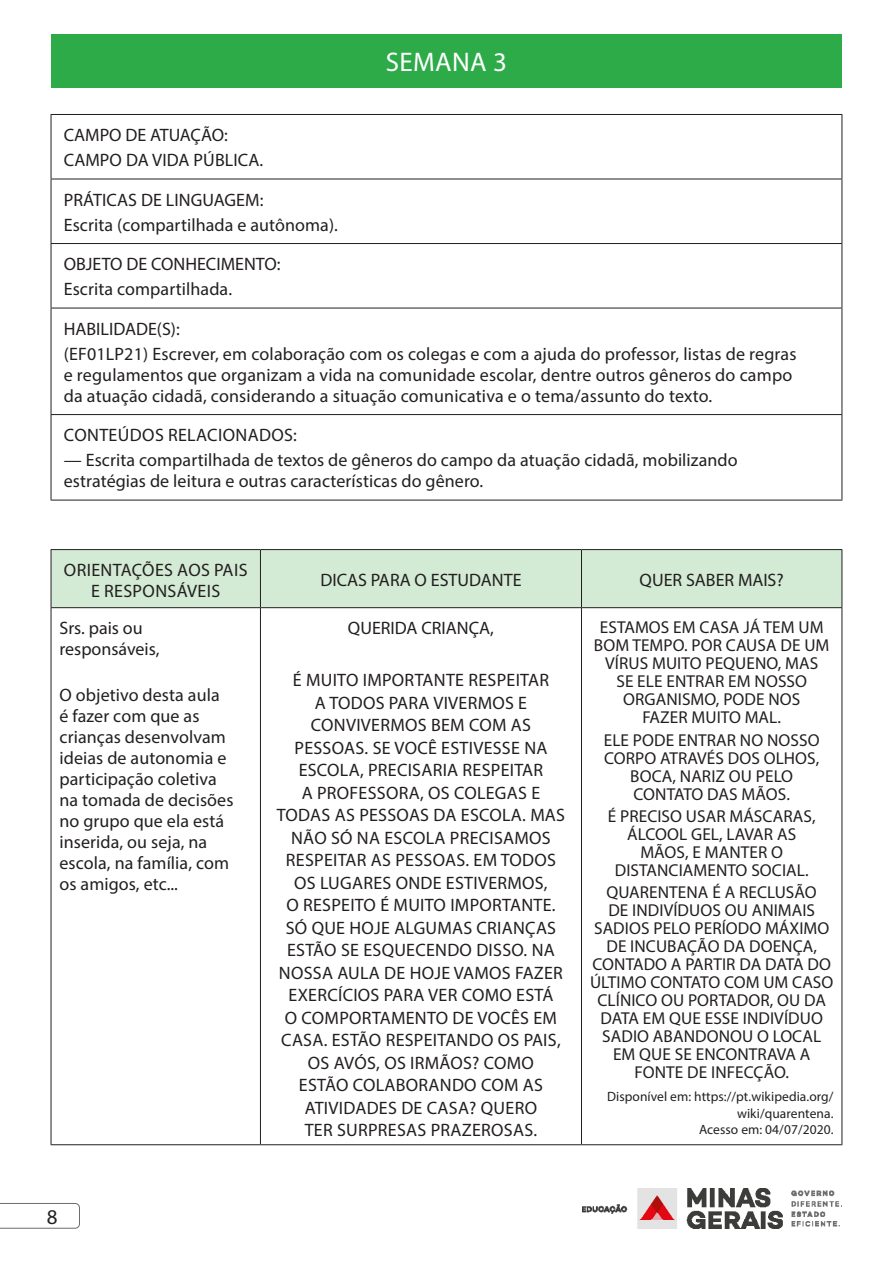
<style>
.page{position:relative;width:893px;height:1263px;background:#fff}
.page>*{position:absolute;margin:0;border:0;box-sizing:border-box;transform-origin:0 0}
.t1{font:27px "Myriad Pro";letter-spacing:.015em;color:#fff}
.t2{font:21px "Myriad Pro";color:#231f20}
._06_Tabela1_Textos{font:18px/22.5px "Myriad Pro";letter-spacing:.01em;color:#231f20}
._06_Tabela1_Gravata{font:18px/21px "Myriad Pro";color:#231f20}
._06_Tabela1_Gravata-2{font:18px/21px "Myriad Pro";letter-spacing:.02em;color:#231f20;text-align:center}
._06_Tabela1_Textos-2{font:17.25px/18px "Myriad Pro";letter-spacing:.005em;color:#231f20;text-align:center}
._08_Fonte_de_Textos{font:13.5px/16.5px "Myriad Pro";letter-spacing:.005em;color:#231f20;text-align:right}
</style>
<div class="page">
<svg style="left:0;top:1203px;width:80px;height:26px"></svg>
<img style="left:583px;top:1189px;width:259px;height:40px">
<hr style="left:51px;top:114px;width:791px;height:1px;background:#231f20">
<hr style="left:51px;top:115px;width:1px;height:64px;background:#231f20">
<hr style="left:842px;top:115px;width:1px;height:64px;background:#231f20">
<hr style="left:51px;top:179px;width:791px;height:1px;background:#231f20">
<hr style="left:51px;top:179px;width:1px;height:64px;background:#231f20">
<hr style="left:842px;top:179px;width:1px;height:64px;background:#231f20">
<hr style="left:51px;top:243px;width:791px;height:1px;background:#231f20">
<hr style="left:51px;top:244px;width:1px;height:64px;background:#231f20">
<hr style="left:842px;top:244px;width:1px;height:64px;background:#231f20">
<hr style="left:51px;top:308px;width:791px;height:1px;background:#231f20">
<hr style="left:51px;top:308px;width:1px;height:106px;background:#231f20">
<hr style="left:842px;top:308px;width:1px;height:106px;background:#231f20">
<hr style="left:51px;top:414px;width:791px;height:1px;background:#231f20">
<hr style="left:51px;top:415px;width:1px;height:85px;background:#231f20">
<hr style="left:842px;top:415px;width:1px;height:85px;background:#231f20">
<hr style="left:51px;top:500px;width:791px;height:1px;background:#231f20">
<div style="left:52px;top:550px;width:790px;height:57px;background:#d3ead4"></div>
<hr style="left:51px;top:549px;width:209px;height:1px;background:#231f20">
<hr style="left:51px;top:550px;width:1px;height:57px;background:#231f20">
<hr style="left:260px;top:549px;width:321px;height:1px;background:#231f20">
<hr style="left:260px;top:550px;width:1px;height:57px;background:#231f20">
<hr style="left:581px;top:549px;width:261px;height:1px;background:#231f20">
<hr style="left:581px;top:550px;width:1px;height:57px;background:#231f20">
<hr style="left:842px;top:550px;width:1px;height:57px;background:#231f20">
<hr style="left:51px;top:607px;width:209px;height:1px;background:#231f20">
<hr style="left:51px;top:608px;width:1px;height:536px;background:#231f20">
<hr style="left:260px;top:607px;width:321px;height:1px;background:#231f20">
<hr style="left:260px;top:608px;width:1px;height:536px;background:#231f20">
<hr style="left:581px;top:607px;width:261px;height:1px;background:#231f20">
<hr style="left:581px;top:608px;width:1px;height:536px;background:#231f20">
<hr style="left:842px;top:608px;width:1px;height:536px;background:#231f20">
<hr style="left:51px;top:1144px;width:209px;height:1px;background:#231f20">
<hr style="left:260px;top:1144px;width:321px;height:1px;background:#231f20">
<hr style="left:581px;top:1144px;width:261px;height:1px;background:#231f20">
<div style="left:51px;top:34px;width:791px;height:53px;background:#2eab49"></div>
<p class="t1" style="left:386px;top:45px;width:123px">SEMANA 3</p>
<p class="_06_Tabela1_Gravata" style="left:64px;top:124px;width:166px">CAMPO DE ATUAÇÃO:</p>
<p class="_06_Tabela1_Textos" style="left:64px;top:149px;width:201px">CAMPO DA VIDA PÚBLICA.</p>
<p class="_06_Tabela1_Textos" style="left:64px;top:188px;width:201px">PRÁTICAS DE LINGUAGEM:</p>
<p class="_06_Tabela1_Textos" style="left:64px;top:213px;width:276px">Escrita (compartilhada e autônoma).</p>
<p class="_06_Tabela1_Gravata" style="left:64px;top:253px;width:218px">OBJETO DE CONHECIMENTO:</p>
<p class="_06_Tabela1_Textos" style="left:64px;top:278px;width:170px">Escrita compartilhada.</p>
<p class="_06_Tabela1_Gravata" style="left:64px;top:318px;width:118px">HABILIDADE(S):</p>
<p class="_06_Tabela1_Textos" style="left:64px;top:343px;width:734px;line-height:21px">(EF01LP21) Escrever, em colaboração com os colegas e com a ajuda do professor, listas de regras e regulamentos que organizam a vida na comunidade escolar, dentre outros gêneros do campo da atuação cidadã, considerando a situação comunicativa e o tema/assunto do texto.</p>
<p class="_06_Tabela1_Gravata-2" style="left:64px;top:424px;width:234px">CONTEÚDOS RELACIONADOS:</p>
<p class="_06_Tabela1_Textos" style="left:64px;top:449px;width:675px;line-height:21px">— Escrita compartilhada de textos de gêneros do campo da atuação cidadã, mobilizando estratégias de leitura e outras características do gênero.</p>
<p class="_06_Tabela1_Gravata-2" style="left:64px;top:559px;width:185px">ORIENTAÇÕES AOS PAIS<br>E RESPONSÁVEIS</p>
<p class="_06_Tabela1_Gravata" style="left:60px;top:617px;width:101px">Srs. pais ou responsáveis,</p>
<p class="_06_Tabela1_Textos" style="left:60px;top:685px;width:175px;line-height:21px">O objetivo desta aula<br>é fazer com que as crianças desenvolvam ideias de autonomia e participação coletiva na tomada de decisões no grupo que ela está inserida, ou seja, na escola, na família, com os amigos, etc...</p>
<p class="t2" style="left:47px;top:1204px;width:12px">8</p>
<p class="_06_Tabela1_Gravata" style="left:320px;top:569px;width:203px">DICAS PARA O ESTUDANTE</p>
<p class="_06_Tabela1_Gravata" style="left:640px;top:569px;width:146px">QUER SABER MAIS?</p>
<p class="_06_Tabela1_Gravata" style="left:348px;top:617px;width:147px">QUERIDA CRIANÇA,</p>
<p class="_06_Tabela1_Textos" style="left:277px;top:669px;width:290px;text-align:center">É MUITO IMPORTANTE RESPEITAR<br>A TODOS PARA VIVERMOS E<br>CONVIVERMOS BEM COM AS<br>PESSOAS. SE VOCÊ ESTIVESSE NA<br>ESCOLA, PRECISARIA RESPEITAR<br>A PROFESSORA, OS COLEGAS E<br>TODAS AS PESSOAS DA ESCOLA. MAS<br>NÃO SÓ NA ESCOLA PRECISAMOS<br>RESPEITAR AS PESSOAS. EM TODOS<br>OS LUGARES ONDE ESTIVERMOS,<br>O RESPEITO É MUITO IMPORTANTE.<br>SÓ QUE HOJE ALGUMAS CRIANÇAS<br>ESTÃO SE ESQUECENDO DISSO. NA<br>NOSSA AULA DE HOJE VAMOS FAZER<br>EXERCÍCIOS PARA VER COMO ESTÁ<br>O COMPORTAMENTO DE VOCÊS EM<br>CASA. ESTÃO RESPEITANDO OS PAIS,<br>OS AVÓS, OS IRMÃOS? COMO<br>ESTÃO COLABORANDO COM AS<br>ATIVIDADES DE CASA? QUERO<br>TER SURPRESAS PRAZEROSAS.</p>
<p class="_06_Tabela1_Textos-2" style="left:594px;top:618px;width:237px">ESTAMOS EM CASA JÁ TEM UM<br>BOM TEMPO. POR CAUSA DE UM<br>VÍRUS MUITO PEQUENO, MAS<br>SE ELE ENTRAR EM NOSSO<br>ORGANISMO, PODE NOS<br>FAZER MUITO MAL.</p>
<p class="_06_Tabela1_Textos-2" style="left:604px;top:731px;width:217px">ELE PODE ENTRAR NO NOSSO<br>CORPO ATRAVÉS DOS OLHOS,<br>BOCA, NARIZ OU PELO<br>CONTATO DAS MÃOS.</p>
<p class="_06_Tabela1_Textos-2" style="left:608px;top:807px;width:209px">É PRECISO USAR MÁSCARAS,<br>ÁLCOOL GEL, LAVAR AS<br>MÃOS, E MANTER O<br>DISTANCIAMENTO SOCIAL.</p>
<p class="_06_Tabela1_Textos-2" style="left:590px;top:883px;width:245px">QUARENTENA É A RECLUSÃO<br>DE INDIVÍDUOS OU ANIMAIS<br>SADIOS PELO PERÍODO MÁXIMO<br>DE INCUBAÇÃO DA DOENÇA,<br>CONTADO A PARTIR DA DATA DO<br>ÚLTIMO CONTATO COM UM CASO<br>CLÍNICO OU PORTADOR, OU DA<br>DATA EM QUE ESSE INDIVÍDUO<br>SADIO ABANDONOU O LOCAL<br>EM QUE SE ENCONTRAVA A<br>FONTE DE INFECÇÃO.</p>
<p class="_08_Fonte_de_Textos" style="left:607px;top:1088px;width:228px">Disponível em: https://pt.wikipedia.org/ wiki/quarentena.<br>Acesso em: 04/07/2020.</p>
</div>
